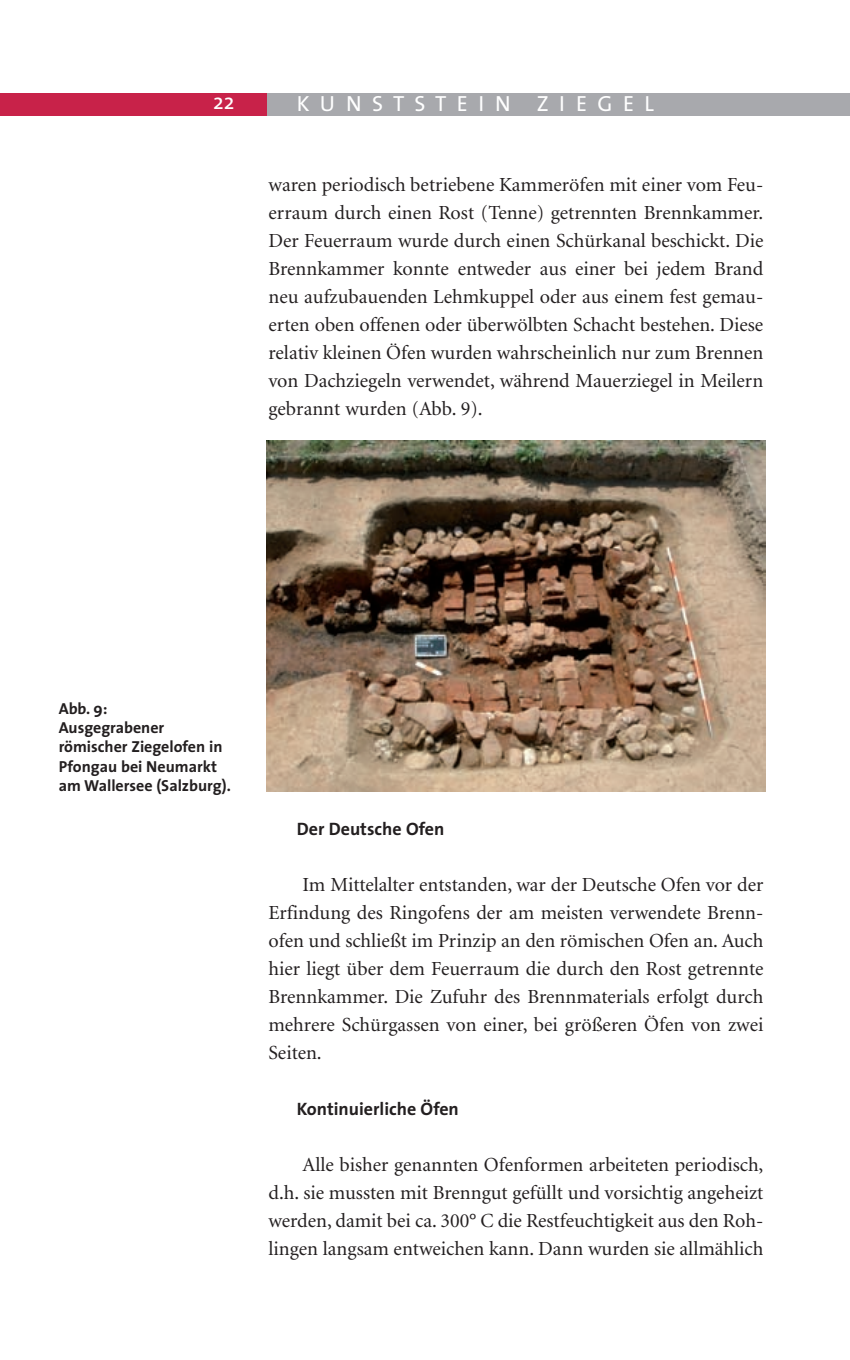
<style>
.page{position:relative;width:850px;height:1360px;background:#fff}
.page>*{position:absolute;margin:0;border:0;box-sizing:border-box;transform-origin:0 0}
.t1{font:22px "The Sans";letter-spacing:.48em;color:#fff}
.t2{font:20px/28px "Minion";color:#231f20;text-align:justify}
.t3{font:700 18px "The Sans";color:#231f20}
.t4{font:700 16px/19.2px "The Sans";color:#231f20}
</style>
<div class="page">
<div style="left:0;top:93px;width:850px;height:22px;background:#a8a9ad"></div>
<div style="left:0;top:93px;width:266px;height:22px;background:#c82249"></div>
<img style="left:266px;top:441px;width:499px;height:350px">
<p class="t1" style="left:213px;top:93px;width:23px">22</p>
<p class="t1" style="left:297px;top:95px;width:359px">KUNSTSTEIN ZIEGEL</p>
<p class="t2" style="left:268px;top:173px;width:497px">waren periodisch betriebene Kammeröfen mit einer vom Feu&shy;erraum durch einen Rost (Tenne) getrennten Brennkammer.<br>Der Feuerraum wurde durch einen Schürkanal beschickt. Die Brennkammer konnte entweder aus einer bei jedem Brand neu aufzubauenden Lehmkuppel oder aus einem fest gemau&shy;erten oben offenen oder überwölbten Schacht bestehen. Diese relativ kleinen Öfen wurden wahrscheinlich nur zum Brennen von Dachziegeln verwendet, während Mauerziegel in Meilern gebrannt wurden (Abb. 9).</p>
<p class="t4" style="left:59px;top:701px;width:174px">Abb. 9:<br>Ausgegrabener römischer Ziegelofen in<br>Pfongau bei Neumarkt am Wallersee (Salzburg).</p>
<p class="t3" style="left:297px;top:822px;width:149px">Der Deutsche Ofen</p>
<p class="t2" style="left:268px;top:873px;width:497px;text-indent:34px">Im Mittelalter entstanden, war der Deutsche Ofen vor der Erfindung des Ringofens der am meisten verwendete Brenn&shy;ofen und schließt im Prinzip an den römischen Ofen an. Auch hier liegt über dem Feuerraum die durch den Rost getrennte Brennkammer. Die Zufuhr des Brennmaterials erfolgt durch mehrere Schürgassen von einer, bei größeren Öfen von zwei Seiten.</p>
<p class="t3" style="left:297px;top:1102px;width:164px">Kontinuierliche Öfen</p>
<p class="t2" style="left:268px;top:1153px;width:497px;text-indent:34px">Alle bisher genannten Ofenformen arbeiteten periodisch, d.h. sie mussten mit Brenngut gefüllt und vorsichtig angeheizt werden, damit bei ca. 300° C die Restfeuchtigkeit aus den Roh&shy;lingen langsam entweichen kann. Dann wurden sie allmählich</p>
</div>
